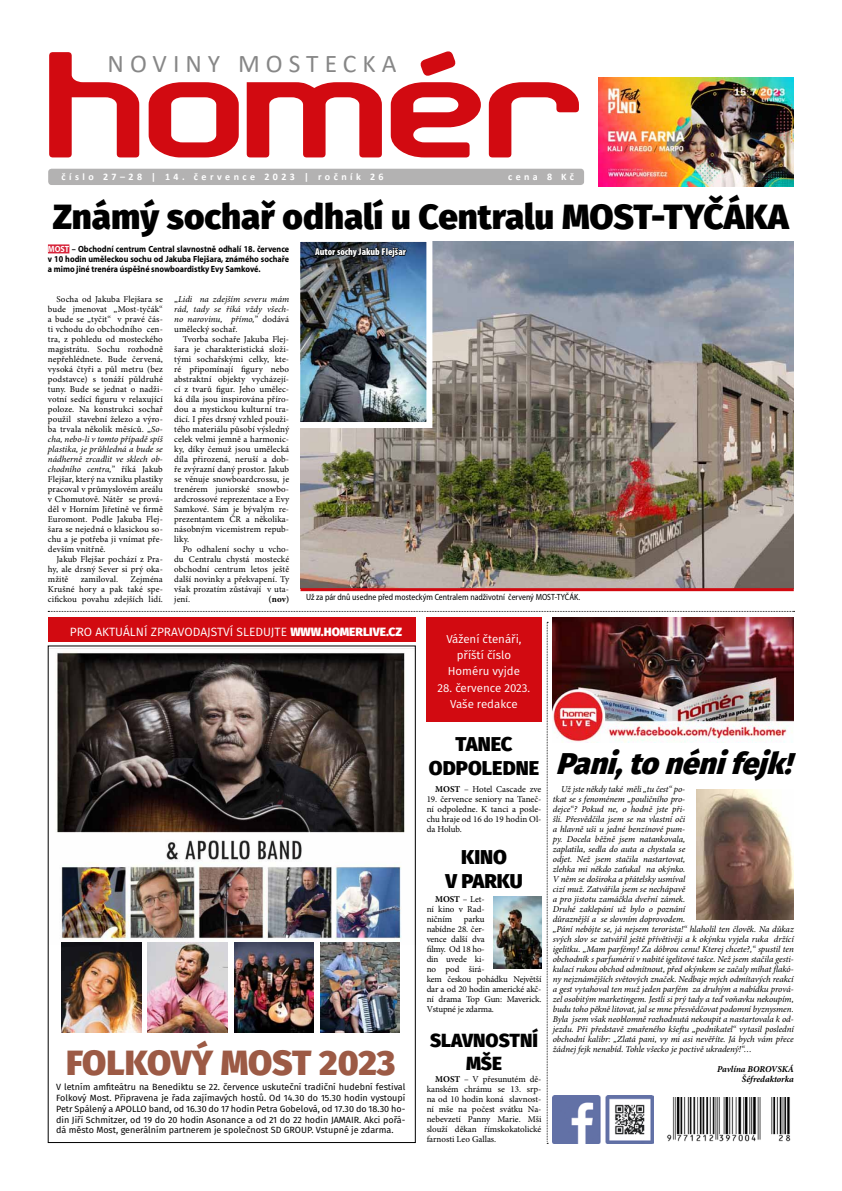
<style>
.page{position:relative;width:842px;height:1191px;background:#fff}
.page>*{position:absolute;margin:0;border:0;box-sizing:border-box;transform-origin:0 0}
.t1{font:800 35px "Fira Sans";color:#000}
.t2{font:800 35px "Fira Sans";letter-spacing:-.005em;color:#9c5a45}
.t3{font:italic 800 30px "Fira Sans";color:#000}
.t4{font:25.5px "Calibri";letter-spacing:.235em;color:#878787}
.t5{font:800 20px/24px "Fira Sans";color:#000;text-align:center}
.t6{font:800 19px/23px "Fira Sans";color:#000;text-align:center}
.t7{font:12px "Fira Sans";color:#fff}
.t8{font:11.5px/16.3px "Fira Sans";color:#fff;text-align:center}
.t9{font:700 10px "Calibri";letter-spacing:.345em;color:#fff}
.t10{font:900 condensed 10px "Myriad Pro";color:#fff}
.t11{font:9px/10px "Minion Pro";color:#000;text-align:justify}
.t12{font:italic 9px/10px "Minion Pro";letter-spacing:-.005em;color:#000;text-align:justify}
.t13{font:9px/10.8px "Fira Sans";color:#000;text-align:justify}
.t14{font:700 9px/10px "Myriad Pro";color:#000;text-align:justify;scale:.9 1}
.t15{font:semi-condensed 9px "Myriad Pro";color:#000;scale:.95 1}
.t16{font:italic 700 9px/10px "Minion Pro";letter-spacing:-.005em;color:#000;text-align:right}
.t17{font:700 9px "Minion Pro";color:#000}
.s1{color:#fff}
.s2{font-style:italic}
.s3{font-style:normal}
.s4{font-weight:800}
.s5{font-weight:700}
</style>
<div class="page">
<div style="left:48px;top:169px;width:536px;height:16px;background:#b3b2b2;border-radius:3px"></div>
<svg style="left:49px;top:51px;width:530px;height:106px"></svg>
<img style="left:667px;top:1097px;width:124px;height:45px">
<img style="left:50px;top:648px;width:364px;height:296px">
<div style="left:48px;top:617px;width:367px;height:25px;background:#d20a11"></div>
<svg style="left:48px;top:611px;width:746px;height:1px"></svg>
<div style="left:426px;top:617px;width:115px;height:105px;background:#d20a11"></div>
<svg style="left:547px;top:622px;width:1px;height:522px"></svg>
<img style="left:553px;top:1095px;width:100px;height:48px">
<div style="left:48px;top:244px;width:21px;height:9px;background:#d7243a"></div>
<img style="left:300px;top:242px;width:494px;height:346px">
<img style="left:599px;top:77px;width:195px;height:110px">
<img style="left:493px;top:896px;width:48px;height:73px">
<img style="left:62px;top:942px;width:79px;height:90px">
<img style="left:148px;top:942px;width:79px;height:90px">
<img style="left:234px;top:942px;width:80px;height:90px">
<img style="left:320px;top:942px;width:80px;height:90px">
<img style="left:697px;top:789px;width:97px;height:130px">
<img style="left:553px;top:617px;width:241px;height:125px">
<img style="left:300px;top:241px;width:135px;height:190px">
<hr style="left:300px;top:588px;width:494px;height:3px;background:#d20a11">
<h3 class="t4" style="left:108px;top:45px;width:290px">NOVINY MOSTECKA</h3>
<p class="t9" style="left:62px;top:170px;width:323px">číslo 27–28 | 14. července 2023 | ročník 26</p>
<p class="t9" style="left:508px;top:170px;width:68px">cena 8 Kč</p>
<h1 class="t1" style="left:53px;top:185px;width:738px">Známý sochař odhalí u Centralu MOST-TYČÁKA</h1>
<p class="t14" style="left:48px;top:244px;width:270px"><span class="s1">MOST</span> – Obchodní centrum Central slavnostně odhalí 18. července v 10 hodin uměleckou sochu od Jakuba Flejšara, známého sochaře a mimo jiné trenéra úspěšné snowboardistky Evy Samkové.</p>
<p class="t11" style="left:48px;top:294px;width:116px;text-indent:9px">Socha od Jakuba Flejšara se bude jmenovat „Most-tyčák“ a bude se „tyčit“ v pravé čás&shy;ti vchodu do obchodního cen&shy;tra, z pohledu od mosteckého magistrátu. Sochu rozhodně nepřehlédnete. Bude červená, vysoká čtyři a půl metru (bez podstavce) s tonáží půldruhé tuny. Bude se jednat o nadži&shy;votní sedící figuru v relaxující poloze. Na konstrukci sochař použil stavební železo a výro&shy;ba trvala několik měsíců. „<span class="s2">So&shy;cha, nebo-li v tomto případě spíš plastika, je průhledná a bude se nádherně zrcadlit ve sklech ob&shy;chodního centra,</span>” říká Jakub Flejšar, který na vzniku plastiky pracoval v průmyslovém areálu v Chomutově. Nátěr se prová&shy;děl v Horním Jiřetíně ve firmě Euromont. Podle Jakuba Flej&shy;šara se nejedná o klasickou so&shy;chu a je potřeba ji vnímat pře&shy;devším vnitřně.</p>
<p class="t11" style="left:48px;top:554px;width:116px;text-indent:9px">Jakub Flejšar pochází z Pra&shy;hy, ale drsný Sever si prý oka&shy;mžitě</p>
<p class="t11" style="left:81px;top:574px;width:39px">zamiloval.</p>
<p class="t11" style="left:48px;top:574px;width:116px;text-indent:83px">Zejména Krušné hory a pak také spe&shy;cifickou povahu zdejších lidí.</p>
<p class="t12" style="left:174px;top:294px;width:116px"><span class="s3">„</span>Lidi na zdejším severu mám rád, tady se říká vždy všech&shy;no narovinu, přímo,<span class="s3">” dodává umělecký sochař.</span></p>
<p class="t11" style="left:174px;top:334px;width:116px;text-indent:9px">Tvorba sochaře Jakuba Flej&shy;šara je charakteristická složi&shy;tými sochařskými celky, kte&shy;ré připomínají figury nebo abstraktní objekty vycházejí&shy;cí z tvarů figur. Jeho umělec&shy;ká díla jsou inspirována příro&shy;dou a mystickou kulturní tra&shy;dicí. I přes drsný vzhled použi&shy;tého materiálu působí výsledný celek velmi jemně a harmonic&shy;ky, díky čemuž jsou umělecká díla přirozená, neruší a dob&shy;ře zvýrazní daný prostor. Jakub se věnuje snowboardcrossu, je trenérem juniorské snowbo&shy;ardcrossové reprezentace a Evy Samkové. Sám je bývalým re&shy;prezentantem ČR a několika&shy;násobným vicemistrem repub&shy;liky.</p>
<p class="t11" style="left:174px;top:544px;width:116px;text-indent:9px">Po odhalení sochy u vcho&shy;du Centralu chystá mostecké obchodní centrum letos ještě další novinky a překvapení. Ty však prozatím zůstávají v uta&shy;jení.</p>
<p class="t17" style="left:269px;top:593px;width:22px">(nov)</p>
<p class="t10" style="left:315px;top:245px;width:92px">Autor sochy Jakub Flejšar</p>
<p class="t15" style="left:306px;top:592px;width:290px">Už za pár dnů usedne před mosteckým Centralem nadživotní červený MOST-TYČÁK.</p>
<h3 class="t7" style="left:70px;top:622px;width:334px">PRO AKTUÁLNÍ ZPRAVODAJSTVÍ SLEDUJTE <span class="s4">WWW.HOMERLIVE.CZ</span></h3>
<h1 class="t2" style="left:66px;top:1031px;width:331px">FOLKOVÝ MOST 2023</h1>
<p class="t13" style="left:56px;top:1081px;width:351px">V letním amfiteátru na Benediktu se 22. července uskuteční tradiční hudební festival Folkový Most. Připravena je řada zajímavých hostů. Od 14.30 do 15.30 hodin vystoupí Petr Spálený a APOLLO band, od 16.30 do 17 hodin Petra Gobelová, od 17.30 do 18.30 ho&shy;din Jiří Schmitzer, od 19 do 20 hodin Asonance a od 21 do 22 hodin JAMAIR. Akci pořá&shy;dá město Most, generálním partnerem je společnost SD GROUP. Vstupné je zdarma.</p>
<p class="t8" style="left:446px;top:630px;width:77px">Vážení čtenáři, příští číslo<br>Homéru vyjde</p>
<p class="t8" style="left:438px;top:679px;width:94px">28. července 2023.<br>Vaše redakce</p>
<h3 class="t5" style="left:429px;top:730px;width:112px">TANEC<br>ODPOLEDNE</h3>
<p class="t11" style="left:435px;top:784px;width:108px"><span class="s5">MOST</span> – Hotel Cascade zve</p>
<p class="t11" style="left:427px;top:794px;width:116px">19. července seniory na Taneč&shy;ní odpoledne. K tanci a posle&shy;chu hraje od 16 do 19 hodin Ol&shy;da Holub.</p>
<h3 class="t5" style="left:445px;top:843px;width:79px">KINO<br>V PARKU</h3>
<p class="t11" style="left:427px;top:894px;width:59px;text-indent:9px"><span class="s5">MOST</span> – Let&shy;ní kino v Rad&shy;ničním</p>
<p class="t11" style="left:427px;top:914px;width:116px;text-align:left;text-indent:37px">parku<br>nabídne 28. čer-<br>vence další dva<br>filmy. Od 18 ho-<br>din uvede ki-<br>no pod širá-<br>kem českou pohádku Největší dar a od 20 hodin americké akč&shy;ní drama Top Gun: Maverick.<br>Vstupné je zdarma.</p>
<h3 class="t6" style="left:430px;top:1026px;width:109px">SLAVNOSTNÍ<br>MŠE</h3>
<p class="t11" style="left:427px;top:1074px;width:116px;text-indent:9px"><span class="s5">MOST</span> – V přesunutém dě&shy;kanském chrámu se 13. srp&shy;na od 10 hodin koná slavnost&shy;ní mše na počest svátku Na&shy;nebevzetí Panny Marie. Mši slouží děkan římskokatolické farnosti Leo Gallas.</p>
<h2 class="t3" style="left:556px;top:736px;width:250px">Pani,tonénifej k!</h2>
<p class="t12" style="left:553px;top:784px;width:242px;text-align:left;text-indent:9px">Už jste někdy také měli „tu čest“ po-<br>tkat se s fenoménem „pouličního pro-<br>dejce“? Pokud ne, o hodně jste při-<br>šli. Přesvědčila jsem se na vlastní oči<br>a hlavně uši u jedné benzínové pum-<br>py. Docela běžně jsem natankovala,<br>zaplatila, sedla do auta a chystala se<br>odjet. Než jsem stačila nastartovat,<br>zlehka mi někdo zaťukal na okýnko.<br>V něm se doširoka a přátelsky usmíval<br>cizí muž. Zatvářila jsem se nechápavě<br>a pro jistotu zamáčkla dveřní zámek.<br>Druhé zaklepání už bylo o poznání<br>důraznější a se slovním doprovodem.<br>„Pání nebójte se, já nejsem terorista!“ hlaholil ten člověk. Na důkaz svých slov se zatvářil ještě přívětivěji a k okýnku vyjela ruka držící igelitku. „Mam parfémy! Za dóbrou cenu! Kterej chcete?,“ spustil ten obchodník s parfumérií v nabité igelitové tašce. Než jsem stačila gesti&shy;kulací rukou obchod odmítnout, před okýnkem se začaly míhat flakó&shy;ny nejznámějších světových značek. Nedbaje mých odmítavých reakcí a gest vytahoval ten muž jeden parfém za druhým a nabídku prová&shy;zel osobitým marketingem. Jestli si prý tady a teď voňavku nekoupím, budu toho pěkně litovat, jal se mne přesvědčovat podomní byznysmen.<br>Byla jsem však neoblomně rozhodnutá nekoupit a nastartovala k od&shy;jezdu. Při představě zmařeného kšeftu „podnikatel“ vytasil poslední obchodní kalibr: „Zlatá pani, vy mi asi nevěříte. Já bych vám přece žádnej fejk nenabíd. Tohle všecko je poctivě ukradený!“…</p>
<p class="t16" style="left:717px;top:1064px;width:78px">Pavlína BOROVSKÁ<br>Šéfredaktorka</p>
</div>
